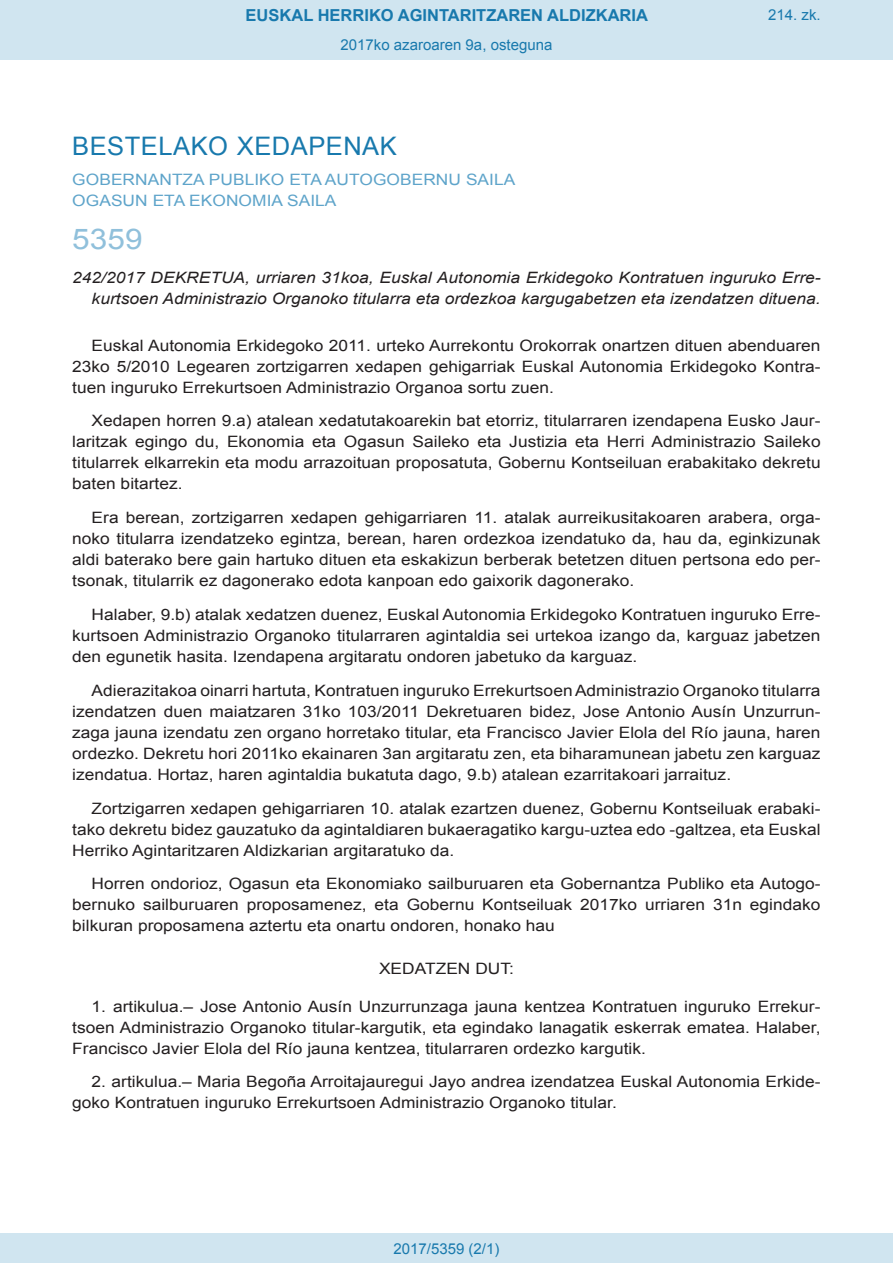
<style>
.page{position:relative;width:893px;height:1263px;background:#fff}
.page>*{position:absolute;margin:0;border:0;box-sizing:border-box;transform-origin:0 0}
.BOPVOrden{font:28.5px "Arial";color:#90c0db;scale:1.11 1}
.BOPVSeccion{font:25.5px "Arial";letter-spacing:.02em;color:#1879ad}
.t1{font:700 16.5px "Arial";color:#1879ad}
.BOPVDetalle{font:15.6px/21px "Arial";color:#231f20;text-align:justify;scale:1.11 1}
.BOPVTitulo{font:italic 15.6px/21px "Arial";color:#231f20;text-align:right;scale:1.11 1}
.BOPVOrganismo{font:15.6px "Arial";letter-spacing:.005em;color:#5ea4ca;scale:1.11 1}
.BOPVClave{font:15.6px "Arial";color:#231f20;scale:1.11 1}
.Paginacion_Centro{font:15px "Arial";color:#1879ad}
</style>
<div class="page">
<div style="left:0;top:0;width:893px;height:60px;background:#d0e5f0"></div>
<div style="left:0;top:1233px;width:893px;height:30px;background:#d0e5f0"></div>
<p class="t1" style="left:246px;top:4px;width:404px">EUSKAL HERRIKO AGINTARITZAREN ALDIZKARIA</p>
<p class="Paginacion_Centro" style="left:341px;top:35px;width:213px">2017ko azaroaren 9a, osteguna</p>
<p class="Paginacion_Centro" style="left:768px;top:5px;width:54px">214. zk.</p>
<p class="BOPVSeccion" style="left:72px;top:129px;width:326px">BESTELAKO XEDAPENAK</p>
<p class="BOPVOrganismo" style="left:72px;top:169px;width:401px">GOBERNANTZA PUBLIKO ETA AUTOGOBERNU SAILA</p>
<p class="BOPVOrganismo" style="left:72px;top:191px;width:240px">OGASUN ETA EKONOMIA SAILA</p>
<p class="BOPVOrden" style="left:72px;top:221px;width:65px">5359</p>
<p class="BOPVTitulo" style="left:72px;top:267px;width:676px">242/2017 DEKRETUA, urriaren 31koa, Euskal Autonomia Erkidegoko Kontratuen inguruko Erre&shy;kurtsoen Administrazio Organoko titularra eta ordezkoa kargugabetzen eta izendatzen dituena.</p>
<p class="BOPVDetalle" style="left:72px;top:335px;width:676px;text-indent:19px">Euskal Autonomia Erkidegoko 2011. urteko Aurrekontu Orokorrak onartzen dituen abenduaren 23ko 5/2010 Legearen zortzigarren xedapen gehigarriak Euskal Autonomia Erkidegoko Kontra&shy;tuen inguruko Errekurtsoen Administrazio Organoa sortu zuen.</p>
<p class="BOPVDetalle" style="left:72px;top:411px;width:676px;text-indent:19px">Xedapen horren 9.a) atalean xedatutakoarekin bat etorriz, titularraren izendapena Eusko Jaur&shy;laritzak egingo du, Ekonomia eta Ogasun Saileko eta Justizia eta Herri Administrazio Saileko titularrek elkarrekin eta modu arrazoituan proposatuta, Gobernu Kontseiluan erabakitako dekretu baten bitartez.</p>
<p class="BOPVDetalle" style="left:72px;top:507px;width:676px;text-indent:19px">Era berean, zortzigarren xedapen gehigarriaren 11. atalak aurreikusitakoaren arabera, orga&shy;noko titularra izendatzeko egintza, berean, haren ordezkoa izendatuko da, hau da, eginkizunak aldi baterako bere gain hartuko dituen eta eskakizun berberak betetzen dituen pertsona edo per&shy;tsonak, titularrik ez dagonerako edota kanpoan edo gaixorik dagonerako.</p>
<p class="BOPVDetalle" style="left:72px;top:604px;width:676px;text-indent:19px">Halaber, 9.b) atalak xedatzen duenez, Euskal Autonomia Erkidegoko Kontratuen inguruko Erre&shy;kurtsoen Administrazio Organoko titularraren agintaldia sei urtekoa izango da, karguaz jabetzen den egunetik hasita. Izendapena argitaratu ondoren jabetuko da karguaz.</p>
<p class="BOPVDetalle" style="left:72px;top:680px;width:676px;text-indent:19px">Adierazitakoa oinarri hartuta, Kontratuen inguruko Errekurtsoen Administrazio Organoko titularra izendatzen duen maiatzaren 31ko 103/2011 Dekretuaren bidez, Jose Antonio Ausín Unzurrun&shy;zaga jauna izendatu zen organo horretako titular, eta Francisco Javier Elola del Río jauna, haren ordezko. Dekretu hori 2011ko ekainaren 3an argitaratu zen, eta biharamunean jabetu zen karguaz izendatua. Hortaz, haren agintaldia bukatuta dago, 9.b) atalean ezarritakoari jarraituz.</p>
<p class="BOPVDetalle" style="left:72px;top:798px;width:676px;text-indent:19px">Zortzigarren xedapen gehigarriaren 10. atalak ezartzen duenez, Gobernu Kontseiluak erabaki&shy;tako dekretu bidez gauzatuko da agintaldiaren bukaeragatiko kargu-uztea edo -galtzea, eta Euskal Herriko Agintaritzaren Aldizkarian argitaratuko da.</p>
<p class="BOPVDetalle" style="left:72px;top:873px;width:676px;text-indent:19px">Horren ondorioz, Ogasun eta Ekonomiako sailburuaren eta Gobernantza Publiko eta Autogo&shy;bernuko sailburuaren proposamenez, eta Gobernu Kontseiluak 2017ko urriaren 31n egindako bilkuran proposamena aztertu eta onartu ondoren, honako hau</p>
<p class="BOPVClave" style="left:379px;top:958px;width:123px">XEDATZEN DUT:</p>
<p class="BOPVDetalle" style="left:72px;top:996px;width:676px;text-indent:19px">1. artikulua.– Jose Antonio Ausín Unzurrunzaga jauna kentzea Kontratuen inguruko Errekur&shy;tsoen Administrazio Organoko titular-kargutik, eta egindako lanagatik eskerrak ematea. Halaber, Francisco Javier Elola del Río jauna kentzea, titularraren ordezko kargutik.</p>
<p class="BOPVDetalle" style="left:72px;top:1071px;width:676px;text-indent:19px">2. artikulua.– Maria Begoña Arroitajauregui Jayo andrea izendatzea Euskal Autonomia Erkide&shy;goko Kontratuen inguruko Errekurtsoen Administrazio Organoko titular.</p>
<p class="Paginacion_Centro" style="left:393px;top:1238px;width:107px">2017/5359 (2/1)</p>
</div>
